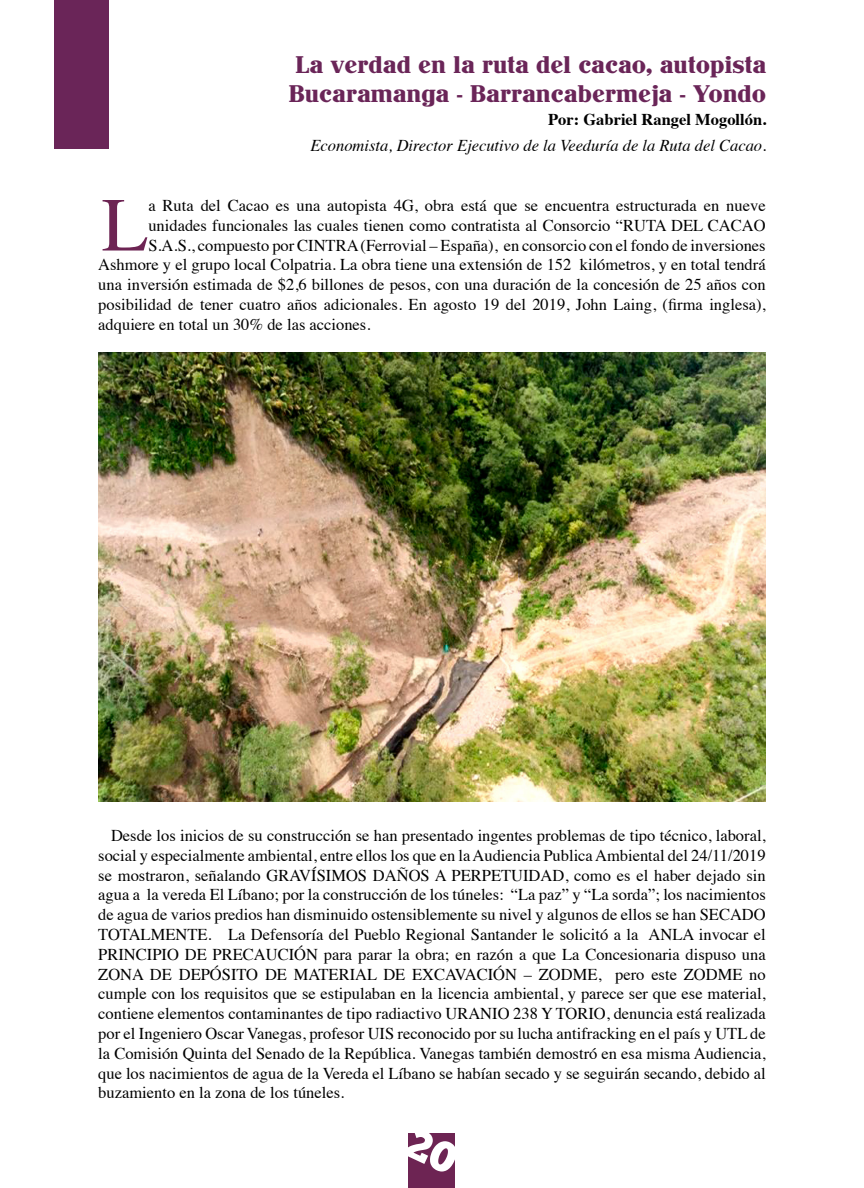
<style>
.page{position:relative;width:864px;height:1188px;background:#fff}
.page>*{position:absolute;margin:0;border:0;box-sizing:border-box;transform-origin:0 0}
.t1{font:76.35px "Times";color:#6d2453}
.t2{font:500 24px/28.8px "John Hancock CP";color:#6a2558}
.t3{font:16.5px/19.8px "Times";color:#010001;text-align:justify}
.t4{font:italic 16.5px "Times";color:#000}
.t5{font:700 16.5px "Times";color:#000}
</style>
<div class="page">
<div style="left:54px;top:0;width:54px;height:148px;background:#6a2558"></div>
<div style="left:409px;top:1134px;width:46px;height:54px;background:#6d2453"></div>
<img style="left:98px;top:353px;width:668px;height:448px">
<svg style="left:408px;top:1133px;width:47px;height:42px"></svg>
<h2 class="t2" style="left:289px;top:50px;width:479px">La verdad en la ruta del cacao, autopista<br>Bucaramanga - Barrancabermeja - Yondo</h2>
<p class="t4" style="left:311px;top:132px;width:457px">Economista, Director Ejecutivo de la Veeduría de la Ruta del Cacao.</p>
<p class="t5" style="left:548px;top:104px;width:220px">Por: Gabriel Rangel Mogollón.</p>
<h1 class="t1" style="left:102px;top:153px;width:48px">L</h1>
<p class="t3" style="left:148px;top:194px;width:619px">a Ruta del Cacao es una autopista 4G, obra está que se encuentra estructurada en nueve</p>
<p class="t3" style="left:148px;top:214px;width:619px">unidades funcionales las cuales tienen como contratista al Consorcio “RUTA DEL CACAO</p>
<p class="t3" style="left:148px;top:234px;width:619px">S.A.S., compuesto por CINTRA (Ferrovial – España), en consorcio con el fondo de inversiones</p>
<p class="t3" style="left:98px;top:253px;width:669px">Ashmore y el grupo local Colpatria. La obra tiene una extensión de 152 kilómetros, y en total tendrá</p>
<p class="t3" style="left:98px;top:273px;width:669px">una inversión estimada de $2,6 billones de pesos, con una duración de la concesión de 25 años con</p>
<p class="t3" style="left:98px;top:293px;width:669px">posibilidad de tener cuatro años adicionales. En agosto 19 del 2019, John Laing, (firma inglesa),</p>
<p class="t3" style="left:98px;top:313px;width:274px">adquiere en total un 30% de las acciones.</p>
<p class="t3" style="left:98px;top:824px;width:669px;text-indent:13px">Desde los inicios de su construcción se han presentado ingentes problemas de tipo técnico, laboral, social y especialmente ambiental, entre ellos los que en la Audiencia Publica Ambiental del 24/11/2019 se mostraron, señalando GRAVÍSIMOS DAÑOS A PERPETUIDAD, como es el haber dejado sin agua a la vereda El Líbano; por la construcción de los túneles: “La paz” y “La sorda”; los nacimientos de agua de varios predios han disminuido ostensiblemente su nivel y algunos de ellos se han SECADO TOTALMENTE. La Defensoría del Pueblo Regional Santander le solicitó a la ANLA invocar el PRINCIPIO DE PRECAUCIÓN para parar la obra; en razón a que La Concesionaria dispuso una ZONA DE DEPÓSITO DE MATERIAL DE EXCAVACIÓN – ZODME, pero este ZODME no cumple con los requisitos que se estipulaban en la licencia ambiental, y parece ser que ese material, contiene elementos contaminantes de tipo radiactivo URANIO 238 Y TORIO, denuncia está realizada por el Ingeniero Oscar Vanegas, profesor UIS reconocido por su lucha antifracking en el país y UTL de la Comisión Quinta del Senado de la República. Vanegas también demostró en esa misma Audiencia, que los nacimientos de agua de la Vereda el Líbano se habían secado y se seguirán secando, debido al buzamiento en la zona de los túneles.</p>
</div>
